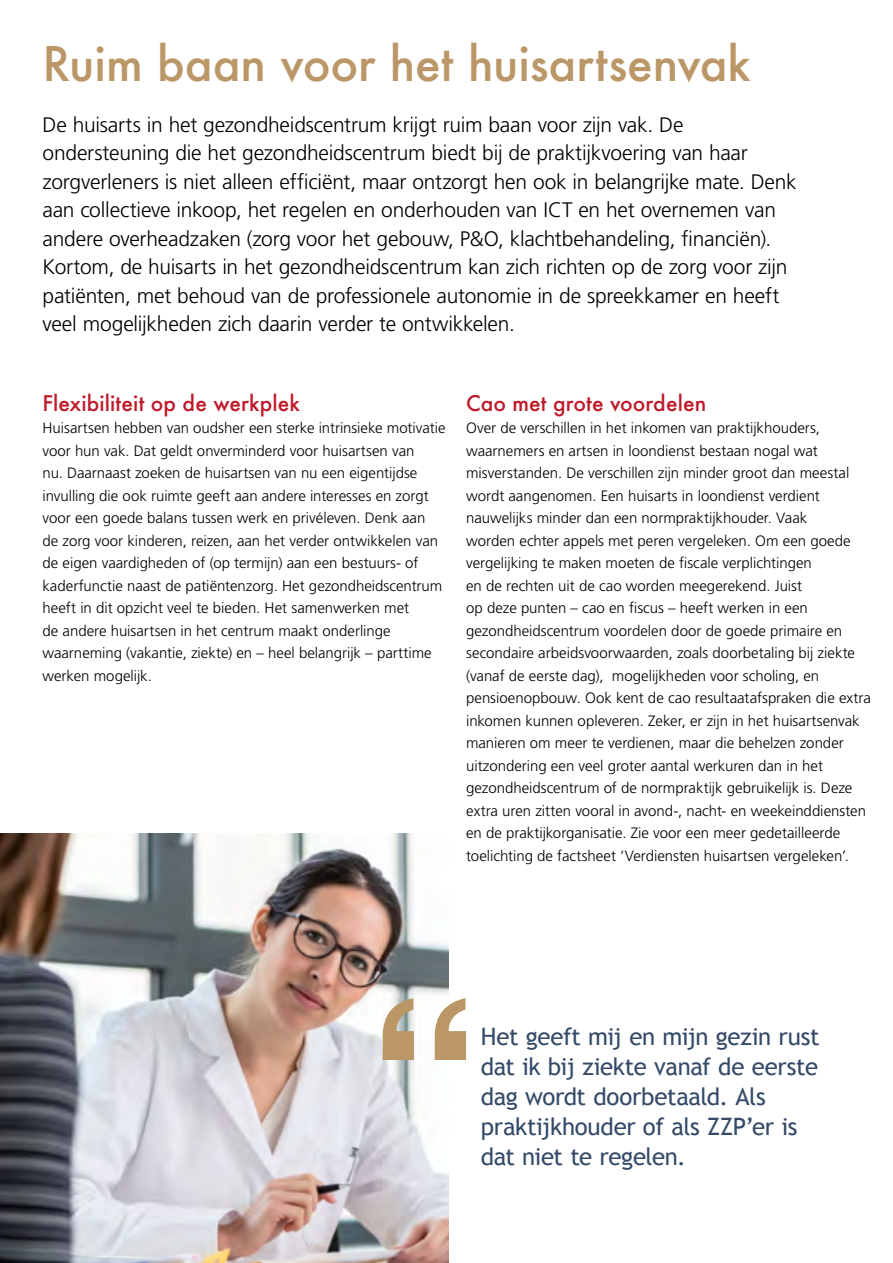
<style>
.page{position:relative;width:893px;height:1263px;background:#fff}
.page>*{position:absolute;margin:0;border:0;box-sizing:border-box;transform-origin:0 0}
.t1{font:700 225px "Helvetica";color:#bb9768}
.t2{font:500 46.5px "Futura";letter-spacing:-.005em;color:#bb9768}
.t3{font:24px/30px "Trebuchet MS";letter-spacing:-.015em;color:#344a68}
.t4{font:300 21px/28.5px "Frutiger LT";letter-spacing:-.01em;color:#000}
.t5{font:500 21px "Futura";letter-spacing:.005em;color:#be1a29}
.t6{font:300 15px/22.5px "Frutiger LT";color:#000}
</style>
<div class="page">
<img style="left:0;top:833px;width:448px;height:430px">
<h2 class="t2" style="left:43px;top:32px;width:710px">Ruim baan voor het huisartsenvak</h2>
<p class="t4" style="left:43px;top:111px;width:756px">De huisarts in het gezondheidscentrum krijgt ruim baan voor zijn vak. De ondersteuning die het gezondheidscentrum biedt bij de praktijkvoering van haar zorgverleners is niet alleen efficiënt, maar ontzorgt hen ook in belangrijke mate. Denk aan collectieve inkoop, het regelen en onderhouden van ICT en het overnemen van andere overheadzaken (zorg voor het gebouw, P&amp;O, klachtbehandeling, financiën).<br>Kortom, de huisarts in het gezondheidscentrum kan zich richten op de zorg voor zijn patiënten, met behoud van de professionele autonomie in de spreekkamer en heeft veel mogelijkheden zich daarin verder te ontwikkelen.</p>
<h3 class="t5" style="left:43px;top:388px;width:259px">Flexibiliteit op de werkplek</h3>
<p class="t6" style="left:43px;top:417px;width:405px">Huisartsen hebben van oudsher een sterke intrinsieke motivatie voor hun vak. Dat geldt onverminderd voor huisartsen van<br>nu. Daarnaast zoeken de huisartsen van nu een eigentijdse invulling die ook ruimte geeft aan andere interesses en zorgt voor een goede balans tussen werk en privéleven. Denk aan<br>de zorg voor kinderen, reizen, aan het verder ontwikkelen van de eigen vaardigheden of (op termijn) aan een bestuurs- of kaderfunctie naast de patiëntenzorg. Het gezondheidscentrum heeft in dit opzicht veel te bieden. Het samenwerken met<br>de andere huisartsen in het centrum maakt onderlinge waarneming (vakantie, ziekte) en – heel belangrijk – parttime werken mogelijk.</p>
<h3 class="t5" style="left:466px;top:388px;width:242px">Cao met grote voordelen</h3>
<p class="t6" style="left:466px;top:417px;width:406px">Over de verschillen in het inkomen van praktijkhouders, waarnemers en artsen in loondienst bestaan nogal wat misverstanden. De verschillen zijn minder groot dan meestal wordt aangenomen. Een huisarts in loondienst verdient nauwelijks minder dan een normpraktijkhouder. Vaak<br>worden echter appels met peren vergeleken. Om een goede vergelijking te maken moeten de fiscale verplichtingen<br>en de rechten uit de cao worden meegerekend. Juist<br>op deze punten – cao en fiscus – heeft werken in een gezondheidscentrum voordelen door de goede primaire en secondaire arbeidsvoorwaarden, zoals doorbetaling bij ziekte (vanaf de eerste dag), mogelijkheden voor scholing, en pensioenopbouw. Ook kent de cao resultaatafspraken die extra inkomen kunnen opleveren. Zeker, er zijn in het huisartsenvak manieren om meer te verdienen, maar die behelzen zonder uitzondering een veel groter aantal werkuren dan in het gezondheidscentrum of de normpraktijk gebruikelijk is. Deze extra uren zitten vooral in avond-, nacht- en weekeinddiensten en de praktijkorganisatie. Zie voor een meer gedetailleerde toelichting de factsheet ‘Verdiensten huisartsen vergeleken’.</p>
<h1 class="t1" style="left:367px;top:901px;width:114px">“</h1>
<h3 class="t3" style="left:481px;top:1022px;width:340px">Het geeft mij en mijn gezin rust dat ik bij ziekte vanaf de eerste dag wordt doorbetaald. Als praktijkhouder of als ZZP’er is dat niet te regelen.</h3>
</div>
